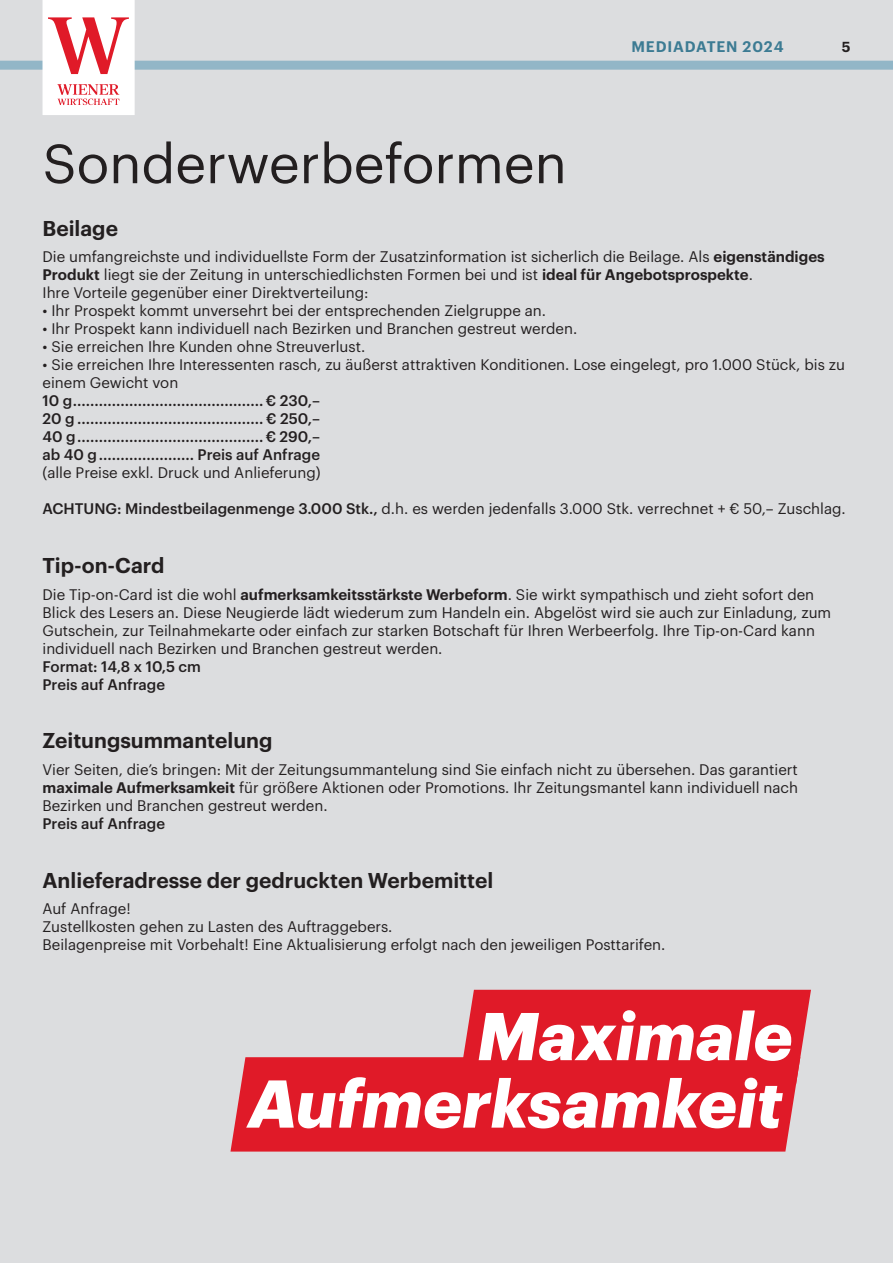
<style>
.page{position:relative;width:893px;height:1263px;background:#dcdddf}
.page>*{position:absolute;margin:0;border:0;box-sizing:border-box;transform-origin:0 0}
.t1{font:italic 700 66px/67.5px "Graphik";color:#fff;text-align:right}
.t2{font:54px "Graphik";color:#231f20}
.t3{font:600 21px "Graphik";color:#231f20}
.t4{font:15px/18px "Graphik";color:#231f20}
.t5{font:500 15px/18px "Graphik";color:#231f20;text-align:justify}
.t6{font:600 15px "Graphik";letter-spacing:.06em;color:#3c7b93}
.t7{font:600 14.25px "Graphik";color:#231f20}
.s1{font-weight:600}
.s2{font-weight:500}
</style>
<div class="page">
<div style="left:0;top:61px;width:893px;height:9px;background:#92b6c7"></div>
<svg style="left:43px;top:0;width:92px;height:115px"></svg>
<div style="left:466px;top:990px;width:337px;height:94px;background:#e01a28"></div>
<div style="left:238px;top:1057px;width:555px;height:94px;background:#e01a28"></div>
<p class="t6" style="left:631px;top:35px;width:154px">MEDIADATEN 2024</p>
<p class="t7" style="left:842px;top:36px;width:10px">5</p>
<h2 class="t2" style="left:43px;top:123px;width:526px">Sonderwerbeformen</h2>
<h3 class="t3" style="left:43px;top:212px;width:77px">Beilage</h3>
<p class="t4" style="left:43px;top:246px;width:784px">Die umfangreichste und individuellste Form der Zusatzinformation ist sicherlich die Beilage. Als <span class="s1">eigenständiges<br>Produkt</span> liegt sie der Zeitung in unterschiedlichsten Formen bei und ist <span class="s1">ideal für Angebotsprospekte</span>.<br>Ihre Vorteile gegenüber einer Direktverteilung:</p>
<p class="t4" style="left:43px;top:300px;width:505px">• Ihr Prospekt kommt unversehrt bei der entsprechenden Zielgruppe an.</p>
<p class="t4" style="left:43px;top:318px;width:536px">• Ihr Prospekt kann individuell nach Bezirken und Branchen gestreut werden.</p>
<p class="t4" style="left:43px;top:336px;width:324px">• Sie erreichen Ihre Kunden ohne Streuverlust.</p>
<p class="t4" style="left:43px;top:354px;width:804px">• Sie erreichen Ihre Interessenten rasch, zu äußerst attraktiven Konditionen. Lose eingelegt, pro 1.000 Stück, bis zu einem Gewicht von</p>
<p class="t5" style="left:43px;top:390px;width:279px">10 g............................................ € 230,– 20 g ........................................... € 250,– 40 g...........................................€ 290,– ab 40 g...................... Preis auf Anfrage</p>
<p class="t4" style="left:43px;top:462px;width:280px">(alle Preise exkl. Druck und Anlieferung)</p>
<p class="t4" style="left:43px;top:498px;width:805px"><span class="s2">ACHTUNG: Mindestbeilagenmenge 3.000 Stk.,</span> d.h. es werden jedenfalls 3.000 Stk. verrechnet + € 50,– Zuschlag.</p>
<h3 class="t3" style="left:43px;top:549px;width:124px">Tip-on-Card</h3>
<p class="t4" style="left:43px;top:584px;width:790px">Die Tip-on-Card ist die wohl <span class="s1">aufmerksamkeitsstärkste Werbeform</span>. Sie wirkt sympathisch und zieht sofort den Blick des Lesers an. Diese Neugierde lädt wiederum zum Handeln ein. Abgelöst wird sie auch zur Einladung, zum Gutschein, zur Teilnahmekarte oder einfach zur starken Botschaft für Ihren Werbeerfolg. Ihre Tip-on-Card kann individuell nach Bezirken und Branchen gestreut werden.</p>
<p class="t5" style="left:43px;top:656px;width:160px">Format: 14,8 x 10,5 cm<br>Preis auf Anfrage</p>
<h3 class="t3" style="left:43px;top:725px;width:232px">Zeitungsummantelung</h3>
<p class="t4" style="left:43px;top:759px;width:757px;text-align:justify">Vier Seiten, die’s bringen: Mit der Zeitungsummantelung sind Sie einfach nicht zu übersehen. Das garantiert <span class="s1">maximale Aufmerksamkeit</span> für größere Aktionen oder Promotions. Ihr Zeitungsmantel kann individuell nach Bezirken und Branchen gestreut werden.</p>
<p class="t5" style="left:43px;top:813px;width:124px">Preis auf Anfrage</p>
<h3 class="t3" style="left:43px;top:864px;width:452px">Anlieferadresse der gedruckten Werbemittel</h3>
<p class="t4" style="left:43px;top:899px;width:624px">Auf Anfrage!<br>Zustellkosten gehen zu Lasten des Auftraggebers.<br>Beilagenpreise mit Vorbehalt! Eine Aktualisierung erfolgt nach den jeweiligen Posttarifen.</p>
<h1 class="t1" style="left:248px;top:996px;width:546px">Maximale<br>Aufmerksamkeit</h1>
</div>
